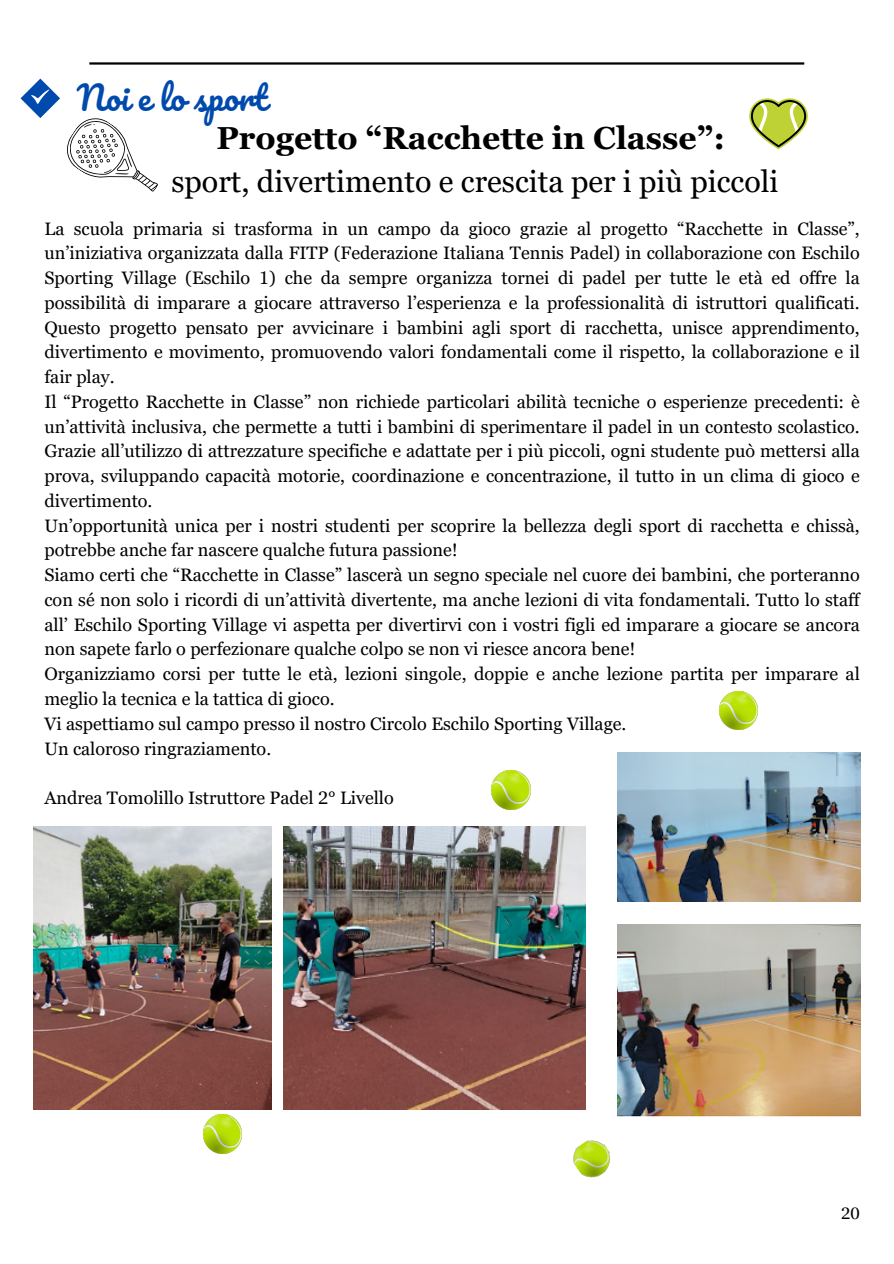
<style>
.page{position:relative;width:894px;height:1264px;background:#fff}
.page>*{position:absolute;margin:0;border:0;box-sizing:border-box;transform-origin:0 0}
.t1{font:33px "Pacifico";color:#004aad}
.t2{font:700 31.8px "Georgia Pro";color:#000}
.t3{font:30.45px "Georgia Pro";color:#000}
.t4{font:18px/24.8px "Georgia Pro";color:#000;text-align:justify}
.t5{font:16.5px "Georgia Pro";color:#000}
</style>
<div class="page">
<hr style="left:89px;top:62px;width:715px;height:3px;background:#000">
<img style="left:617px;top:752px;width:243px;height:149px">
<img style="left:34px;top:826px;width:237px;height:283px">
<img style="left:284px;top:826px;width:301px;height:283px">
<img style="left:617px;top:924px;width:243px;height:193px">
<svg style="left:21px;top:79px;width:137px;height:113px"></svg>
<svg style="left:749px;top:98px;width:58px;height:51px"></svg>
<img style="left:491px;top:770px;width:39px;height:39px">
<img style="left:573px;top:1140px;width:38px;height:38px">
<img style="left:203px;top:1114px;width:39px;height:38px">
<img style="left:719px;top:691px;width:38px;height:38px">
<p class="t1" style="left:77px;top:81px;width:191px">Noi e lo sport</p>
<p class="t2" style="left:216px;top:120px;width:509px">Progetto “Racchette in Classe”:</p>
<p class="t3" style="left:171px;top:164px;width:608px">sport, divertimento e crescita per i più piccoli</p>
<p class="t4" style="left:44px;top:216px;width:816px">La scuola primaria si trasforma in un campo da gioco grazie al progetto “Racchette in Classe”, un’iniziativa organizzata dalla FITP (Federazione Italiana Tennis Padel) in collaborazione con Eschilo Sporting Village (Eschilo 1) che da sempre organizza tornei di padel per tutte le età ed offre la possibilità di imparare a giocare attraverso l’esperienza e la professionalità di istruttori qualificati.<br>Questo progetto pensato per avvicinare i bambini agli sport di racchetta, unisce apprendimento, divertimento e movimento, promuovendo valori fondamentali come il rispetto, la collaborazione e il fair play.</p>
<p class="t4" style="left:44px;top:389px;width:816px">Il “Progetto Racchette in Classe” non richiede particolari abilità tecniche o esperienze precedenti: è un’attività inclusiva, che permette a tutti i bambini di sperimentare il padel in un contesto scolastico.<br>Grazie all’utilizzo di attrezzature specifiche e adattate per i più piccoli, ogni studente può mettersi alla prova, sviluppando capacità motorie, coordinazione e concentrazione, il tutto in un clima di gioco e divertimento.</p>
<h1 class="t4" style="left:44px;top:513px;width:816px">Un’opportunità unica per i nostri studenti per scoprire la bellezza degli sport di racchetta e chissà, potrebbe anche far nascere qualche futura passione!</h1>
<p class="t4" style="left:44px;top:562px;width:816px">Siamo certi che “Racchette in Classe” lascerà un segno speciale nel cuore dei bambini, che porteranno con sé non solo i ricordi di un’attività divertente, ma anche lezioni di vita fondamentali. Tutto lo staff all’ Eschilo Sporting Village vi aspetta per divertirvi con i vostri figli ed imparare a giocare se ancora non sapete farlo o perfezionare qualche colpo se non vi riesce ancora bene!</p>
<p class="t4" style="left:44px;top:661px;width:816px">Organizziamo corsi per tutte le età, lezioni singole, doppie e anche lezione partita per imparare al meglio la tecnica e la tattica di gioco.</p>
<h1 class="t4" style="left:44px;top:711px;width:583px">Vi aspettiamo sul campo presso il nostro Circolo Eschilo Sporting Village.</h1>
<p class="t4" style="left:44px;top:735px;width:228px">Un caloroso ringraziamento.</p>
<p class="t4" style="left:44px;top:785px;width:351px">Andrea Tomolillo Istruttore Padel 2° Livello</p>
<p class="t5" style="left:841px;top:1203px;width:20px">20</p>
</div>
